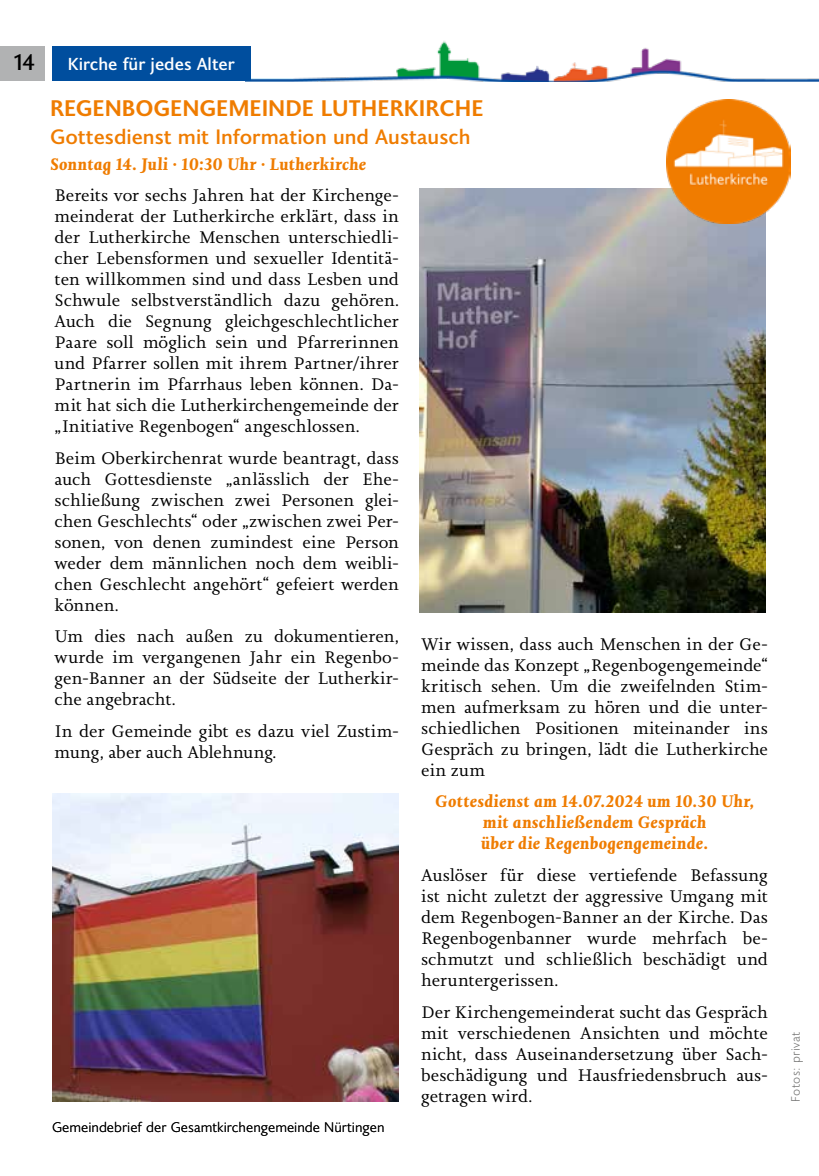
<style>
.page{position:relative;width:819px;height:1176px;background:#fff}
.page>*{position:absolute;margin:0;border:0;box-sizing:border-box;transform-origin:0 0}
.t1{font:700 22.75px "Joanna Sans Nova";color:#ef7c00}
.t2{font:500 22.75px "Joanna Sans Nova";color:#000}
.t3{font:500 21px "Joanna Sans Nova";color:#ef7c00}
.t4{font:17.5px/21px "Joanna Nova";color:#000;text-align:justify}
.t5{font:italic 700 17.5px/21px "Joanna Nova";letter-spacing:.01em;color:#ef7c00;text-align:center}
.t6{font:500 17.5px "Joanna Sans Nova";color:#fff}
.t7{font:300 14px "Joanna Sans Nova";color:#000}
.t8{font:300 12.25px "Joanna Sans Nova";letter-spacing:.025em;color:#6f6f6e}
</style>
<div class="page">
<div style="left:0;top:46px;width:45px;height:35px;background:#b1b2b3"></div>
<img style="left:246px;top:41px;width:573px;height:41px">
<div style="left:52px;top:46px;width:199px;height:35px;background:#004e9e"></div>
<img style="left:419px;top:189px;width:346px;height:423px">
<img style="left:666px;top:99px;width:124px;height:124px">
<img style="left:53px;top:793px;width:346px;height:308px">
<h1 class="t2" style="left:14px;top:46px;width:22px">14</h1>
<p class="t6" style="left:68px;top:51px;width:169px">Kirche für jedes Alter</p>
<h1 class="t1" style="left:50px;top:91px;width:435px">REGENBOGENGEMEINDE LUTHERKIRCHE</h1>
<p class="t3" style="left:50px;top:121px;width:422px">Gottesdienst mit Information und Austausch</p>
<p class="t5" style="left:50px;top:153px;width:318px">Sonntag 14. Juli · 10:30 Uhr · Lutherkirche</p>
<p class="t4" style="left:55px;top:185px;width:346px">Bereits vor sechs Jahren hat der Kirchenge&shy;meinderat der Lutherkirche erklärt, dass in der Lutherkirche Menschen unterschiedli&shy;cher Lebensformen und sexueller Identitä&shy;ten willkommen sind und dass Lesben und Schwule selbstverständlich dazu gehören.<br>Auch die Segnung gleichgeschlechtlicher Paare soll möglich sein und Pfarrerinnen und Pfarrer sollen mit ihrem Partner/ihrer Partnerin im Pfarrhaus leben können. Da&shy;mit hat sich die Lutherkirchengemeinde der „Initiative Regenbogen“ angeschlossen.</p>
<p class="t4" style="left:55px;top:447px;width:346px">Beim Oberkirchenrat wurde beantragt, dass auch Gottesdienste „anlässlich der Ehe&shy;schließung zwischen zwei Personen glei&shy;chen Geschlechts“ oder „zwischen zwei Per&shy;sonen, von denen zumindest eine Person weder dem männlichen noch dem weibli&shy;chen Geschlecht angehört“ gefeiert werden können.</p>
<p class="t4" style="left:55px;top:626px;width:346px">Um dies nach außen zu dokumentieren, wurde im vergangenen Jahr ein Regenbo&shy;gen-Banner an der Südseite der Lutherkir&shy;che angebracht.</p>
<p class="t4" style="left:55px;top:720px;width:346px">In der Gemeinde gibt es dazu viel Zustim&shy;mung, aber auch Ablehnung.</p>
<p class="t7" style="left:52px;top:1117px;width:334px">Gemeindebrief der Gesamtkirchengemeinde Nürtingen</p>
<p class="t4" style="left:421px;top:633px;width:348px">Wir wissen, dass auch Menschen in der Ge&shy;meinde das Konzept „Regenbogengemeinde“ kritisch sehen. Um die zweifelnden Stim&shy;men aufmerksam zu hören und die unter&shy;schiedlichen Positionen miteinander ins Gespräch zu bringen, lädt die Lutherkirche ein zum</p>
<p class="t5" style="left:435px;top:791px;width:320px">Gottesdienst am 14.07.2024 um 10.30 Uhr, mit anschließendem Gespräch<br>über die Regenbogengemeinde.</p>
<p class="t4" style="left:421px;top:864px;width:348px">Auslöser für diese vertiefende Befassung ist nicht zuletzt der aggressive Umgang mit dem Regenbogen-Banner an der Kirche. Das Regenbogenbanner wurde mehrfach be&shy;schmutzt und schließlich beschädigt und heruntergerissen.</p>
<p class="t4" style="left:421px;top:1001px;width:348px">Der Kirchengemeinderat sucht das Gespräch mit verschiedenen Ansichten und möchte nicht, dass Auseinandersetzung über Sach&shy;beschädigung und Hausfriedensbruch aus&shy;getragen wird.</p>
<p class="t8" style="left:787px;top:1101px;width:71px;rotate:-90deg">Fotos: privat</p>
</div>
